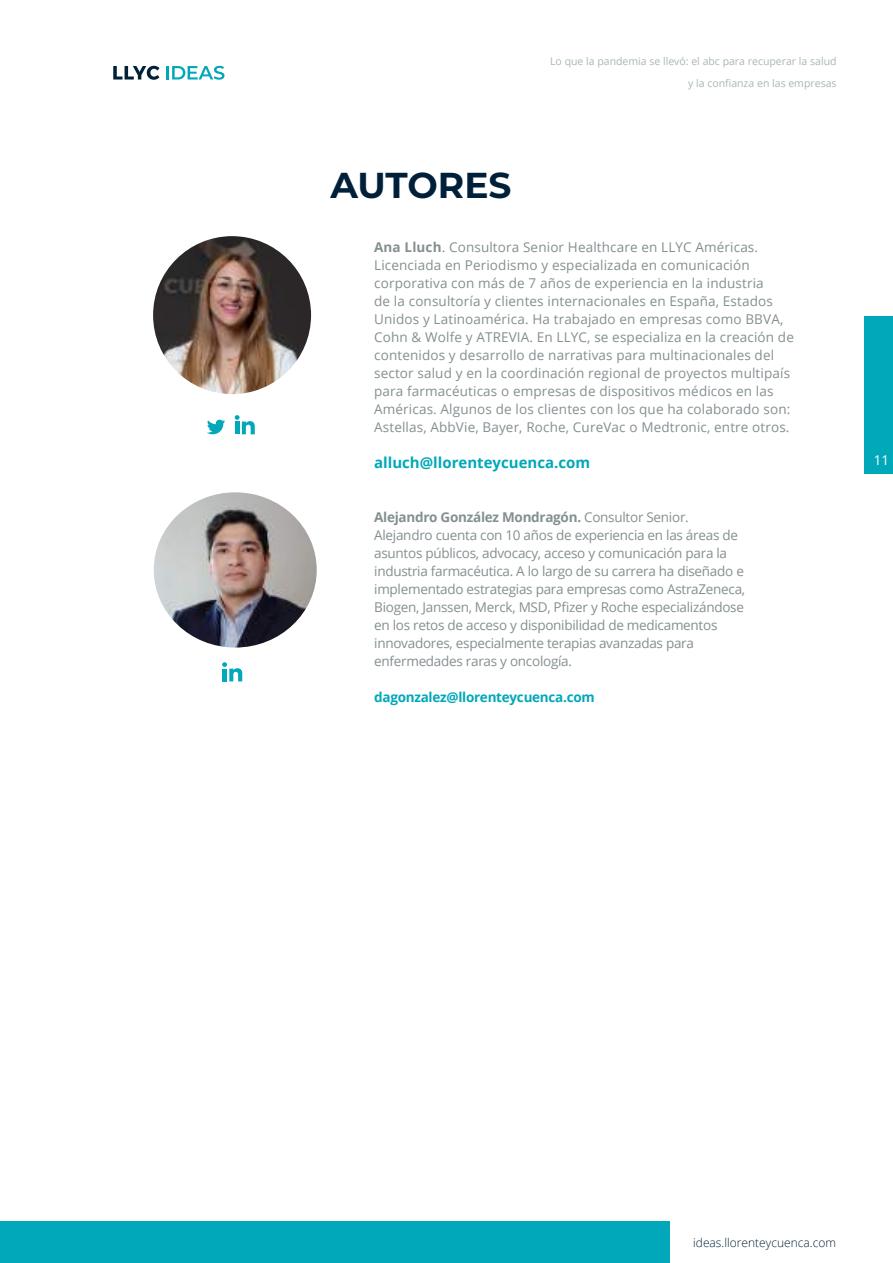
<style>
.page{position:relative;width:893px;height:1263px;background:#fff}
.page>*{position:absolute;margin:0;border:0;box-sizing:border-box;transform-origin:0 0}
.t1{font:700 36px "Montserrat";letter-spacing:-.005em;color:#002039}
.t2{font:700 15px "Open Sans";color:#00a8b9}
.t3{font:13.5px/18px "Open Sans";letter-spacing:.01em;color:#848f91}
.t4{font:13.5px/18px "Open Sans";letter-spacing:-.02em;color:#848f91}
.t5{font:700 13.5px "Open Sans";letter-spacing:-.02em;color:#00a8b9}
.t6{font:13.5px "Open Sans";color:#fff}
.t7{font:300 12px "Open Sans";color:#002039}
.t8{font:10.5px/22px "Open Sans";color:#aab5b7;text-align:right}
.s1{font-weight:700}
</style>
<div class="page">
<div style="left:864px;top:316px;width:29px;height:158px;background:#00a8b9"></div>
<div style="left:0;top:1221px;width:669px;height:42px;background:#00a8b9"></div>
<svg style="left:166px;top:66px;width:58px;height:14px"></svg>
<svg style="left:113px;top:66px;width:46px;height:14px"></svg>
<svg style="left:235px;top:415px;width:20px;height:19px"></svg>
<svg style="left:207px;top:420px;width:18px;height:14px"></svg>
<img style="left:153px;top:236px;width:158px;height:158px;border-radius:79px">
<svg style="left:222px;top:662px;width:20px;height:19px"></svg>
<img style="left:154px;top:492px;width:163px;height:155px">
<h1 class="t1" style="left:331px;top:159px;width:182px">AUTORES</h1>
<p class="t8" style="left:550px;top:50px;width:288px">Lo que la pandemia se llevó: el abc para recuperar la salud y la confianza en las empresas</p>
<p class="t3" style="left:374px;top:238px;width:421px"><span class="s1">Ana Lluch</span>. Consultora Senior Healthcare en LLYC Américas.<br>Licenciada en Periodismo y especializada en comunicación corporativa con más de 7 años de experiencia en la industria<br>de la consultoría y clientes internacionales en España, Estados Unidos y Latinoamérica. Ha trabajado en empresas como BBVA, Cohn &amp; Wolfe y ATREVIA. En LLYC, se especializa en la creación de contenidos y desarrollo de narrativas para multinacionales del sector salud y en la coordinación regional de proyectos multipaís para farmacéuticas o empresas de dispositivos médicos en las Américas. Algunos de los clientes con los que ha colaborado son:<br>Astellas, AbbVie, Bayer, Roche, CureVac o Medtronic, entre otros.</p>
<p class="t2" style="left:374px;top:452px;width:218px">alluch@llorenteycuenca.com</p>
<p class="t4" style="left:374px;top:508px;width:373px"><span class="s1">Alejandro González Mondragón.</span> Consultor Senior.<br>Alejandro cuenta con 10 años de experiencia en las áreas de asuntos públicos, advocacy, acceso y comunicación para la industria farmacéutica. A lo largo de su carrera ha diseñado e implementado estrategias para empresas como AstraZeneca, Biogen, Janssen, Merck, MSD, Pfizer y Roche especializándose en los retos de acceso y disponibilidad de medicamentos innovadores, especialmente terapias avanzadas para enfermedades raras y oncología.</p>
<p class="t5" style="left:374px;top:688px;width:222px">dagonzalez@llorenteycuenca.com</p>
<p class="t6" style="left:874px;top:451px;width:17px">11</p>
<p class="t7" style="left:693px;top:1234px;width:144px">ideas.llorenteycuenca.com</p>
</div>
